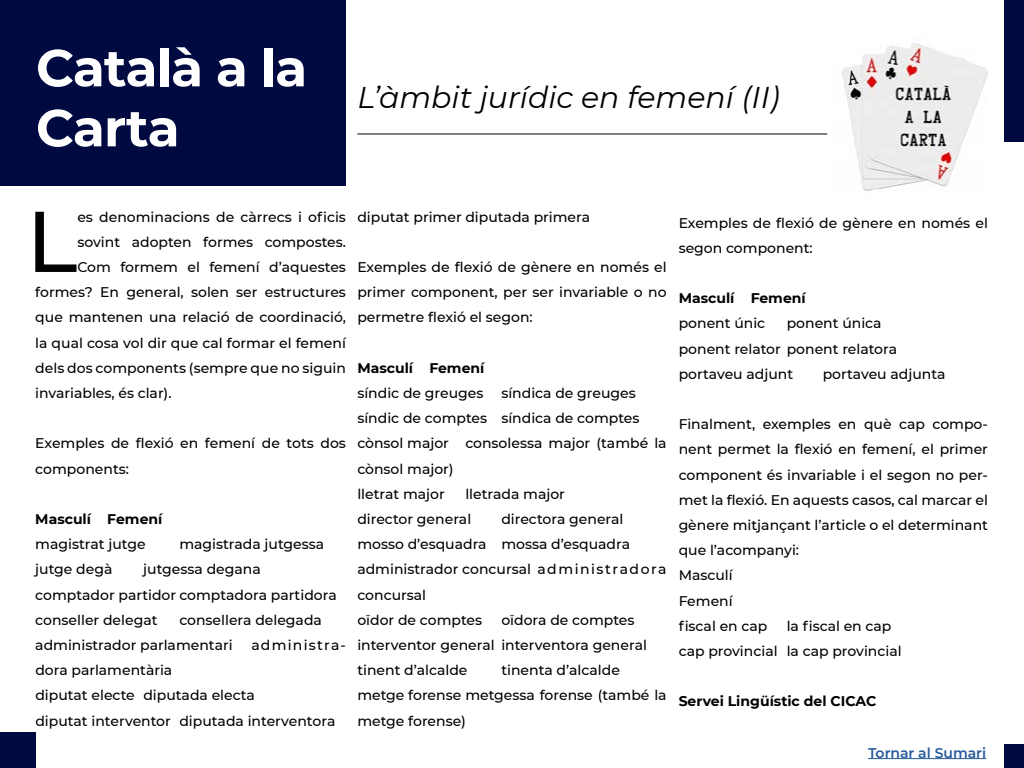
<style>
.page{position:relative;width:1024px;height:768px;background:#fff}
.page>*{position:absolute;margin:0;border:0;box-sizing:border-box;transform-origin:0 0}
.t1{font:500 86px "Montserrat";color:#000}
.t2{font:700 52px/60px "Montserrat";letter-spacing:-.02em;color:#fff}
.t3{font:italic 30px "Montserrat";color:#000}
.t4{font:500 14px/25.2px "Montserrat";color:#000}
.t5{font:700 14px "Montserrat";color:#000}
.t6{font:600 14px "Montserrat";color:#275b9b}
.t7{font:500 14px "Montserrat";letter-spacing:.09em;color:#000}
</style>
<div class="page">
<div style="left:0;top:0;width:345px;height:186px;background:#000a41"></div>
<div style="left:1004px;top:0;width:20px;height:142px;background:#000a41"></div>
<div style="left:0;top:732px;width:36px;height:36px;background:#000a41"></div>
<div style="left:1004px;top:744px;width:20px;height:24px;background:#000a41"></div>
<hr style="left:868px;top:758px;width:118px;height:1px;background:#275b9b">
<img style="left:842px;top:36px;width:146px;height:155px">
<hr style="left:357px;top:134px;width:470px;height:1px;background:#000">
<h2 class="t2" style="left:36px;top:35px;width:273px">Català a la<br>Carta</h2>
<h3 class="t3" style="left:357px;top:77px;width:424px">L’àmbit jurídic en femení (II)</h3>
<h1 class="t1" style="left:26px;top:181px;width:53px">L</h1>
<p class="t4" style="left:77px;top:203px;width:270px">es denominacions de càrrecs i oficis</p>
<p class="t4" style="left:77px;top:229px;width:270px">sovint adopten formes compostes.</p>
<p class="t4" style="left:77px;top:254px;width:270px">Com formem el femení d’aquestes</p>
<p class="t4" style="left:35px;top:279px;width:312px">formes? En general, solen ser estructures</p>
<p class="t4" style="left:35px;top:304px;width:312px">que mantenen una relació de coordinació,</p>
<p class="t4" style="left:35px;top:329px;width:312px">la qual cosa vol dir que cal formar el femení</p>
<p class="t4" style="left:35px;top:355px;width:312px">dels dos components (sempre que no siguin</p>
<p class="t4" style="left:35px;top:380px;width:138px">invariables, és clar).</p>
<p class="t4" style="left:35px;top:430px;width:312px">Exemples de flexió en femení de tots dos components:</p>
<p class="t5" style="left:35px;top:509px;width:129px">Masculí Femení</p>
<p class="t4" style="left:35px;top:531px;width:112px">magistrat jutge</p>
<p class="t4" style="left:179px;top:531px;width:146px">magistrada jutgessa</p>
<p class="t4" style="left:35px;top:556px;width:79px">jutge degà</p>
<p class="t4" style="left:35px;top:556px;width:303px;text-indent:108px">jutgessa degana comptador partidor comptadora partidora conseller delegat</p>
<p class="t4" style="left:35px;top:607px;width:288px;text-indent:144px">consellera delegada administrador parlamentari</p>
<p class="t7" style="left:251px;top:635px;width:96px">administra-</p>
<p class="t4" style="left:35px;top:657px;width:302px">dora parlamentària<br>diputat electe diputada electa<br>diputat interventor diputada interventora</p>
<p class="t4" style="left:357px;top:203px;width:234px">diputat primer diputada primera</p>
<p class="t4" style="left:357px;top:254px;width:311px;text-align:justify">Exemples de flexió de gènere en només el primer component, per ser invariable o no permetre flexió el segon:</p>
<p class="t5" style="left:357px;top:358px;width:129px">Masculí Femení</p>
<p class="t4" style="left:357px;top:380px;width:128px">síndic de greuges</p>
<p class="t4" style="left:357px;top:380px;width:311px;text-indent:144px">síndica de greuges síndic de comptes síndica de comptes cònsol major consolessa major (també la cònsol major)<br>lletrat major</p>
<p class="t4" style="left:357px;top:481px;width:209px;text-indent:108px">lletrada major director general</p>
<p class="t4" style="left:357px;top:506px;width:311px;text-indent:144px">directora general mosso d’esquadra mossa d’esquadra administrador concursal administradora concursal<br>oïdor de comptes</p>
<p class="t4" style="left:357px;top:607px;width:291px;text-indent:144px">oïdora de comptes interventor general interventora general tinent d’alcalde</p>
<p class="t4" style="left:357px;top:657px;width:311px;text-indent:144px">tinenta d’alcalde metge forense metgessa forense (també la metge forense)</p>
<p class="t4" style="left:679px;top:209px;width:311px">Exemples de flexió de gènere en només el segon component:</p>
<p class="t5" style="left:679px;top:288px;width:129px">Masculí Femení</p>
<p class="t4" style="left:679px;top:310px;width:88px">ponent únic</p>
<p class="t4" style="left:679px;top:310px;width:220px;text-indent:108px">ponent única ponent relator ponent relatora portaveu adjunt</p>
<p class="t4" style="left:823px;top:361px;width:124px">portaveu adjunta</p>
<p class="t4" style="left:679px;top:411px;width:311px">Finalment, exemples en què cap compo&shy;nent permet la flexió en femení, el primer component és invariable i el segon no per&shy;met la flexió. En aquests casos, cal marcar el gènere mitjançant l’article o el determinant que l’acompanyi:<br>Masculí<br>Femení<br>fiscal en cap</p>
<p class="t4" style="left:679px;top:613px;width:225px;text-indent:108px">la fiscal en cap cap provincial la cap provincial</p>
<p class="t5" style="left:679px;top:691px;width:199px">Servei Lingüístic del CICAC</p>
<p class="t6" style="left:868px;top:743px;width:120px">Tornar al Sumari</p>
</div>
